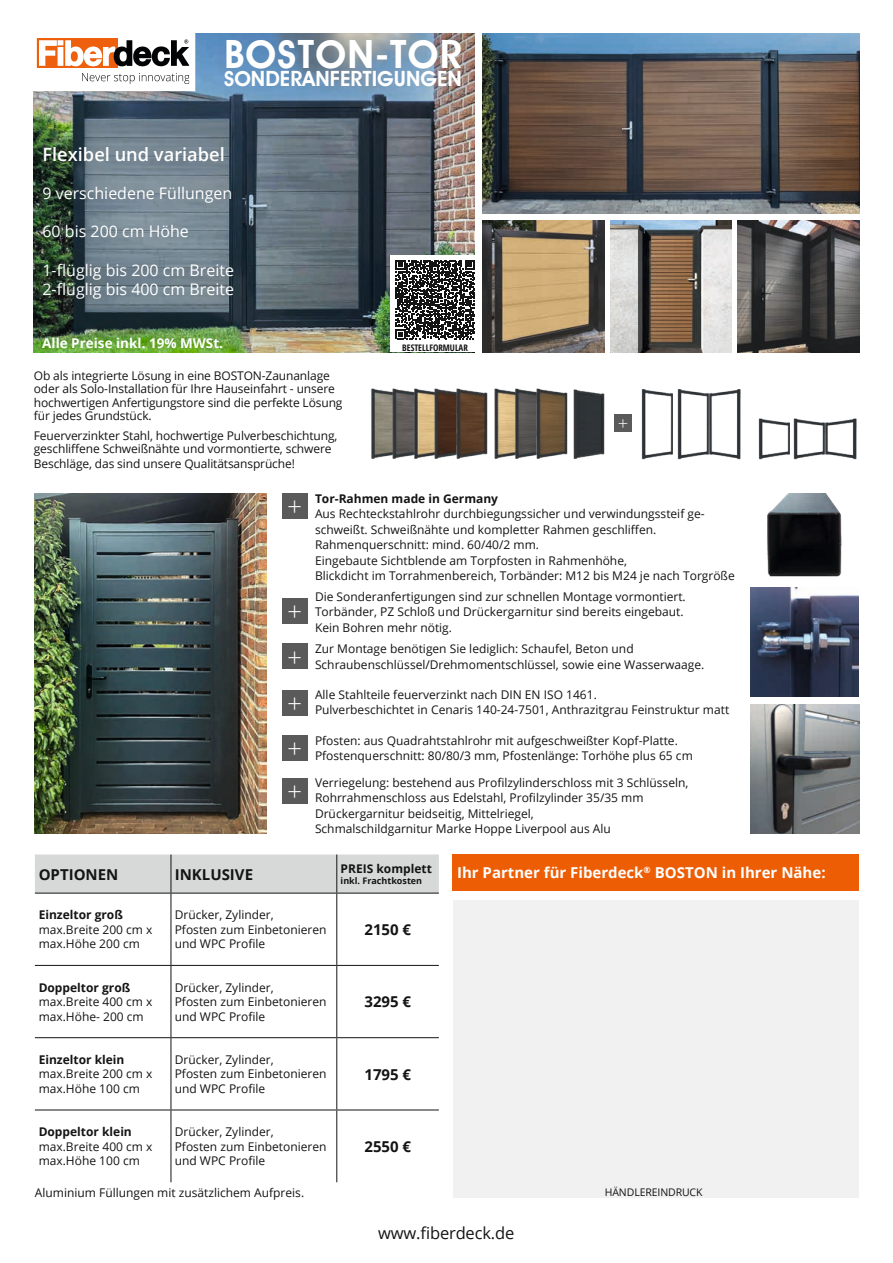
<style>
.page{position:relative;width:893px;height:1263px;background:#fff}
.page>*{position:absolute;margin:0;border:0;box-sizing:border-box;transform-origin:0 0}
.t1{font:39px "ITC Avant Garde Normal";letter-spacing:.03em;color:#fff}
.t2{font:300 26.4px/44.8px "Open Sans";color:#fff;text-align:justify}
.t3{font:21px "ITC Avant Garde Normal";color:#fff}
.t4{font:300 18.45px "Open Sans";color:#fff}
.t5{font:600 18.3px "Open Sans";color:#fff}
.t6{font:16.5px "Open Sans";letter-spacing:-.01em;color:#131413}
.t7{font:15.9px/19.2px "Open Sans";color:#fff}
.t8{font:700 15px "Open Sans";color:#fff}
.t9{font:700 15px "Open Sans";color:#131413}
.t10{font:700 13.5px "Open Sans";color:#fff}
.t11{font:12px/15.5px "Open Sans";color:#131413}
.t12{font:700 12px "Open Sans";color:#131413}
.t13{font:10.5px "Open Sans";letter-spacing:-.01em;color:#131413}
.t14{font:700 9px "Open Sans";color:#131413}
.t15{font:700 condensed 9px "Open Sans";color:#131413}
</style>
<div class="page">
<img style="left:34px;top:34px;width:441px;height:318px">
<img style="left:767px;top:493px;width:75px;height:84px">
<img style="left:750px;top:588px;width:108px;height:109px">
<img style="left:751px;top:704px;width:108px;height:130px">
<img style="left:35px;top:493px;width:231px;height:341px">
<div style="left:35px;top:854px;width:404px;height:39px;background:#d7d8d8"></div>
<hr style="left:170px;top:854px;width:1px;height:39px;background:#131413">
<hr style="left:336px;top:854px;width:1px;height:39px;background:#131413">
<hr style="left:35px;top:893px;width:136px;height:1px;background:#131413">
<hr style="left:171px;top:893px;width:166px;height:1px;background:#131413">
<hr style="left:170px;top:893px;width:1px;height:72px;background:#131413">
<hr style="left:337px;top:893px;width:102px;height:1px;background:#131413">
<hr style="left:336px;top:893px;width:1px;height:72px;background:#131413">
<hr style="left:35px;top:965px;width:136px;height:1px;background:#131413">
<hr style="left:171px;top:965px;width:166px;height:1px;background:#131413">
<hr style="left:170px;top:966px;width:1px;height:71px;background:#131413">
<hr style="left:337px;top:965px;width:102px;height:1px;background:#131413">
<hr style="left:336px;top:966px;width:1px;height:71px;background:#131413">
<hr style="left:35px;top:1037px;width:136px;height:1px;background:#131413">
<hr style="left:171px;top:1037px;width:166px;height:1px;background:#131413">
<hr style="left:170px;top:1038px;width:1px;height:71px;background:#131413">
<hr style="left:337px;top:1037px;width:102px;height:1px;background:#131413">
<hr style="left:336px;top:1038px;width:1px;height:71px;background:#131413">
<hr style="left:35px;top:1109px;width:136px;height:1px;background:#131413">
<hr style="left:171px;top:1109px;width:166px;height:1px;background:#131413">
<hr style="left:170px;top:1110px;width:1px;height:72px;background:#131413">
<hr style="left:337px;top:1109px;width:102px;height:1px;background:#131413">
<hr style="left:336px;top:1110px;width:1px;height:72px;background:#131413">
<div style="left:282px;top:493px;width:26px;height:26px;background:#5a5a5a"></div>
<div style="left:282px;top:598px;width:26px;height:26px;background:#5a5a5a"></div>
<div style="left:282px;top:644px;width:26px;height:25px;background:#5a5a5a"></div>
<div style="left:282px;top:690px;width:26px;height:26px;background:#5a5a5a"></div>
<div style="left:282px;top:735px;width:26px;height:25px;background:#5a5a5a"></div>
<div style="left:282px;top:778px;width:26px;height:25px;background:#5a5a5a"></div>
<img style="left:482px;top:34px;width:377px;height:179px">
<img style="left:482px;top:221px;width:122px;height:131px">
<img style="left:738px;top:221px;width:121px;height:131px">
<img style="left:610px;top:221px;width:122px;height:131px">
<img style="left:641px;top:389px;width:23px;height:71px">
<img style="left:664px;top:389px;width:77px;height:71px">
<img style="left:758px;top:418px;width:22px;height:42px">
<img style="left:780px;top:418px;width:77px;height:42px">
<img style="left:371px;top:388px;width:12px;height:71px">
<img style="left:383px;top:388px;width:21px;height:71px">
<img style="left:404px;top:388px;width:22px;height:71px">
<img style="left:426px;top:388px;width:37px;height:71px">
<img style="left:577px;top:390px;width:28px;height:69px">
<img style="left:463px;top:390px;width:21px;height:68px">
<img style="left:484px;top:388px;width:22px;height:71px">
<img style="left:506px;top:388px;width:71px;height:71px">
<div style="left:614px;top:414px;width:18px;height:18px;background:#5a5a5a"></div>
<div style="left:453px;top:854px;width:406px;height:37px;background:#ed5d04"></div>
<div style="left:453px;top:900px;width:406px;height:298px;background:#f1f1f1"></div>
<div style="left:390px;top:255px;width:90px;height:89px;background:#fff"></div>
<svg style="left:396px;top:260px;width:79px;height:79px"></svg>
<div style="left:390px;top:344px;width:90px;height:8px;background:#fff"></div>
<div style="left:34px;top:34px;width:158px;height:54px;background:#fff"></div>
<div style="left:37px;top:38px;width:81px;height:30px;background:#ee600e"></div>
<svg style="left:39px;top:39px;width:149px;height:27px"></svg>
<svg style="left:82px;top:73px;width:106px;height:11px"></svg>
<h1 class="t1" style="left:224px;top:30px;width:240px">BOSTON-TOR</h1>
<h3 class="t3" style="left:224px;top:66px;width:239px">SONDERANFERTIGUNGEN</h3>
<h3 class="t5" style="left:43px;top:141px;width:184px">Flexibel und variabel</h3>
<h3 class="t7" style="left:43px;top:183px;width:191px">9 verschiedene Füllungen</h3>
<h3 class="t7" style="left:43px;top:222px;width:148px">60 bis 200 cm Höhe</h3>
<h3 class="t7" style="left:43px;top:260px;width:193px">1-flüglig bis 200 cm Breite<br>2-flüglig bis 400 cm Breite</h3>
<p class="t10" style="left:42px;top:333px;width:182px">Alle Preise inkl. 19% MWSt.</p>
<p class="t11" style="left:34px;top:368px;width:310px;line-height:13.5px">Ob als integrierte Lösung in eine BOSTON-Zaunanlage oder als Solo-Installation für Ihre Hauseinfahrt - unsere hochwertigen Anfertigungstore sind die perfekte Lösung für jedes Grundstück.</p>
<p class="t11" style="left:34px;top:428px;width:305px;line-height:14.1px">Feuerverzinkter Stahl, hochwertige Pulverbeschichtung, geschliffene Schweißnähte und vormontierte, schwere<br>Beschläge, das sind unsere Qualitätsansprüche!</p>
<p class="t15" style="left:402px;top:342px;width:67px">BESTELLFORMULAR</p>
<h3 class="t4" style="left:618px;top:411px;width:12px">+</h3>
<h2 class="t2" style="left:287px;top:483px;width:17px">+</h2>
<h2 class="t2" style="left:287px;top:588px;width:17px">+ + + + +</h2>
<p class="t12" style="left:315px;top:490px;width:185px">Tor-Rahmen made in Germany</p>
<p class="t11" style="left:315px;top:506px;width:421px">Aus Rechteckstahlrohr durchbiegungssicher und verwindungssteif ge&shy;schweißt. Schweißnähte und kompletter Rahmen geschliffen.<br>Rahmenquerschnitt: mind. 60/40/2 mm.<br>Eingebaute Sichtblende am Torpfosten in Rahmenhöhe,<br>Blickdicht im Torrahmenbereich, Torbänder: M12 bis M24 je nach Torgröße</p>
<p class="t11" style="left:315px;top:588px;width:372px">Die Sonderanfertigungen sind zur schnellen Montage vormontiert.<br>Torbänder, PZ Schloß und Drückergarnitur sind bereits eingebaut.<br>Kein Bohren mehr nötig.</p>
<p class="t11" style="left:315px;top:641px;width:391px">Zur Montage benötigen Sie lediglich: Schaufel, Beton und<br>Schraubenschlüssel/Drehmomentschlüssel, sowie eine Wasserwaage.</p>
<p class="t11" style="left:315px;top:686px;width:416px">Alle Stahlteile feuerverzinkt nach DIN EN ISO 1461.<br>Pulverbeschichtet in Cenaris 140-24-7501, Anthrazitgrau Feinstruktur matt</p>
<p class="t11" style="left:315px;top:732px;width:379px">Pfosten: aus Quadrahtstahlrohr mit aufgeschweißter Kopf-Platte.<br>Pfostenquerschnitt: 80/80/3 mm, Pfostenlänge: Torhöhe plus 65 cm</p>
<p class="t11" style="left:315px;top:774px;width:375px">Verriegelung: bestehend aus Profilzylinderschloss mit 3 Schlüsseln, Rohrrahmenschloss aus Edelstahl, Profilzylinder 35/35 mm Drückergarnitur beidseitig, Mittelriegel,<br>Schmalschildgarnitur Marke Hoppe Liverpool aus Alu</p>
<p class="t9" style="left:39px;top:863px;width:81px">OPTIONEN</p>
<p class="t9" style="left:175px;top:863px;width:80px">INKLUSIVE</p>
<p class="t12" style="left:341px;top:860px;width:93px">PREIS komplett</p>
<p class="t14" style="left:341px;top:874px;width:83px">inkl. Frachtkosten</p>
<p class="t12" style="left:39px;top:907px;width:86px">Einzeltor groß</p>
<p class="t11" style="left:39px;top:922px;width:115px;line-height:14.4px">max.Breite 200 cm x max.Höhe 200 cm</p>
<p class="t11" style="left:175px;top:907px;width:153px;line-height:14.4px">Drücker, Zylinder,<br>Pfosten zum Einbetonieren und WPC Profile</p>
<p class="t9" style="left:364px;top:919px;width:48px">2150 €</p>
<p class="t12" style="left:39px;top:979px;width:93px">Doppeltor groß</p>
<p class="t11" style="left:39px;top:994px;width:115px;line-height:14.4px">max.Breite 400 cm x max.Höhe- 200 cm</p>
<p class="t11" style="left:175px;top:980px;width:153px;line-height:14.4px">Drücker, Zylinder,<br>Pfosten zum Einbetonieren und WPC Profile</p>
<p class="t9" style="left:364px;top:991px;width:48px">3295 €</p>
<p class="t12" style="left:39px;top:1051px;width:87px">Einzeltor klein</p>
<p class="t11" style="left:39px;top:1066px;width:115px;line-height:14.4px">max.Breite 200 cm x max.Höhe 100 cm</p>
<p class="t11" style="left:175px;top:1052px;width:153px;line-height:14.4px">Drücker, Zylinder,<br>Pfosten zum Einbetonieren und WPC Profile</p>
<p class="t9" style="left:364px;top:1063px;width:48px">1795 €</p>
<p class="t12" style="left:39px;top:1123px;width:95px">Doppeltor klein</p>
<p class="t11" style="left:39px;top:1139px;width:115px;line-height:14.5px">max.Breite 400 cm x max.Höhe 100 cm</p>
<p class="t11" style="left:175px;top:1124px;width:153px;line-height:14.4px">Drücker, Zylinder,<br>Pfosten zum Einbetonieren und WPC Profile</p>
<p class="t9" style="left:364px;top:1136px;width:48px">2550 €</p>
<p class="t8" style="left:457px;top:862px;width:370px">Ihr Partner für Fiberdeck<sup>®</sup> BOSTON in Ihrer Nähe:</p>
<p class="t11" style="left:35px;top:1184px;width:271px">Aluminium Füllungen mit zusätzlichem Aufpreis.</p>
<p class="t13" style="left:605px;top:1185px;width:99px">HÄNDLEREINDRUCK</p>
<h3 class="t6" style="left:378px;top:1221px;width:138px">www.fiberdeck.de</h3>
</div>
